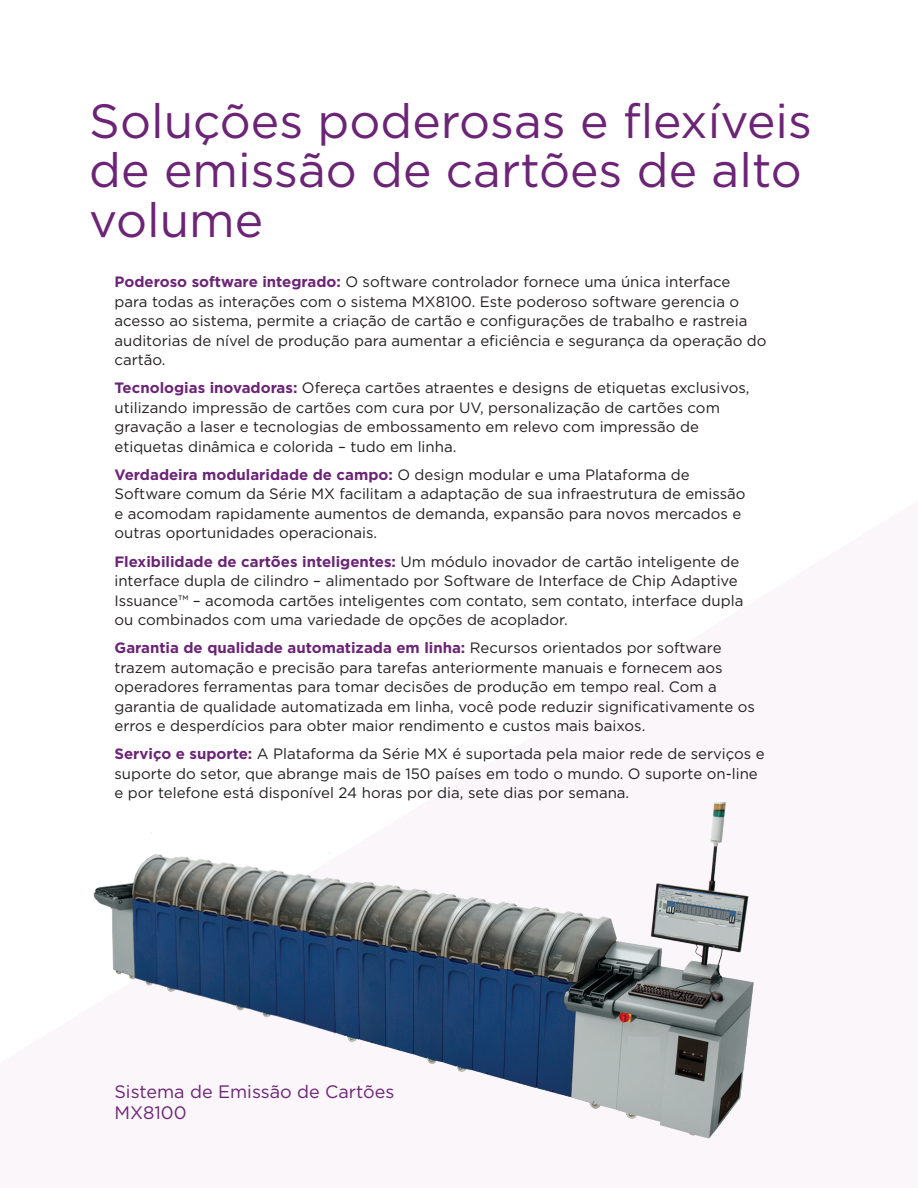
<style>
.page{position:relative;width:918px;height:1188px;background:#fff}
.page>*{position:absolute;margin:0;border:0;box-sizing:border-box;transform-origin:0 0}
.t1{font:48px/49.5px "Gotham";color:#6c2476}
.t2{font:18px/21px "Gotham";color:#6c2476}
.t3{font:15px/19.5px "Gotham";color:#231f20}
.s1{font-weight:700;color:#6c2476}
</style>
<div class="page">
<img style="left:93px;top:801px;width:661px;height:338px">
<p class="t1" style="left:89px;top:95px;width:724px">Soluções poderosas e flexíveis de emissão de cartões de alto volume</p>
<p class="t3" style="left:114px;top:272px;width:654px"><span class="s1">Poderoso software integrado:</span> O software controlador fornece uma única interface para todas as interações com o sistema MX8100. Este poderoso software gerencia o acesso ao sistema, permite a criação de cartão e configurações de trabalho e rastreia auditorias de nível de produção para aumentar a eficiência e segurança da operação do cartão.</p>
<p class="t3" style="left:114px;top:378px;width:637px"><span class="s1">Tecnologias inovadoras:</span> Ofereça cartões atraentes e designs de etiquetas exclusivos, utilizando impressão de cartões com cura por UV, personalização de cartões com gravação a laser e tecnologias de embossamento em relevo com impressão de etiquetas dinâmica e colorida – tudo em linha.</p>
<p class="t3" style="left:114px;top:465px;width:633px"><span class="s1">Verdadeira modularidade de campo:</span> O design modular e uma Plataforma de Software comum da Série MX facilitam a adaptação de sua infraestrutura de emissão e acomodam rapidamente aumentos de demanda, expansão para novos mercados e outras oportunidades operacionais.</p>
<p class="t3" style="left:114px;top:551px;width:630px"><span class="s1">Flexibilidade de cartões inteligentes:</span> Um módulo inovador de cartão inteligente de interface dupla de cilindro – alimentado por Software de Interface de Chip Adaptive Issuance™ – acomoda cartões inteligentes com contato, sem contato, interface dupla ou combinados com uma variedade de opções de acoplador.</p>
<p class="t3" style="left:114px;top:638px;width:642px"><span class="s1">Garantia de qualidade automatizada em linha:</span> Recursos orientados por software trazem automação e precisão para tarefas anteriormente manuais e fornecem aos operadores ferramentas para tomar decisões de produção em tempo real. Com a garantia de qualidade automatizada em linha, você pode reduzir significativamente os erros e desperdícios para obter maior rendimento e custos mais baixos.</p>
<p class="t3" style="left:114px;top:744px;width:652px"><span class="s1">Serviço e suporte:</span> A Plataforma da Série MX é suportada pela maior rede de serviços e suporte do setor, que abrange mais de 150 países em todo o mundo. O suporte on-line e por telefone está disponível 24 horas por dia, sete dias por semana.</p>
<p class="t2" style="left:114px;top:1081px;width:282px">Sistema de Emissão de Cartões<br>MX8100</p>
</div>
